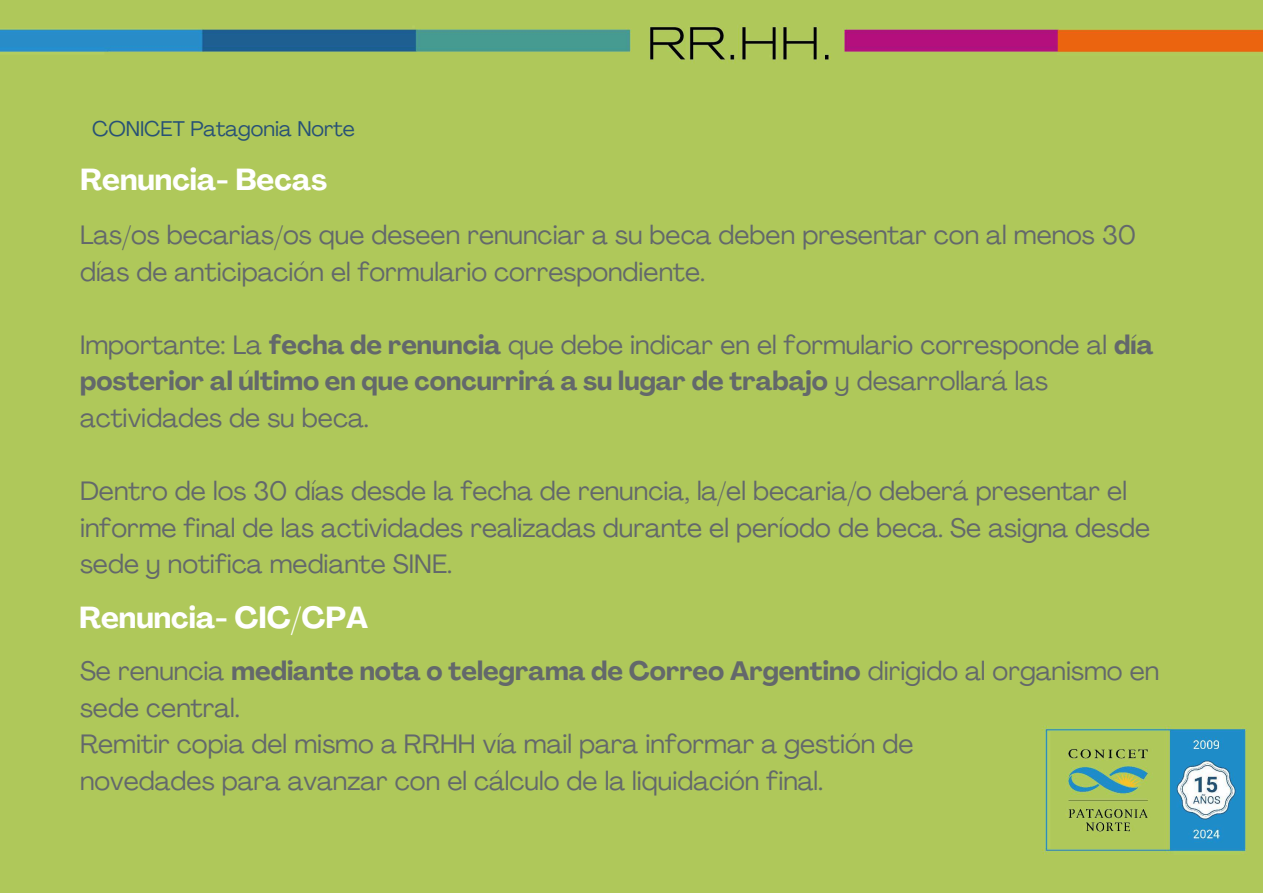
<style>
.page{position:relative;width:1263px;height:893px;background:#afc85a}
.page>*{position:absolute;margin:0;border:0;box-sizing:border-box;transform-origin:0 0}
.t1{font:700 30px "Agrandir";color:#fff}
.t2{font:26.25px/36.6px "Agrandir";color:#63686b}
.t3{font:21px "Agrandir";color:#285176}
.s1{font-weight:700}
</style>
<div class="page">
<p class="t3" style="left:92px;top:120px;width:264px">CONICET Patagonia Norte</p>
<p class="t1" style="left:80px;top:167px;width:249px">Renuncia- Becas</p>
<p class="t2" style="left:80px;top:219px;width:1057px">Las/os becarias/os que deseen renunciar a su beca deben presentar con al menos 30 días de anticipación el formulario correspondiente.</p>
<p class="t2" style="left:80px;top:329px;width:1075px">Importante: La <span class="s1">fecha de renuncia</span> que debe indicar en el formulario corresponde al <span class="s1">día posterior al último en que concurrirá a su lugar de trabajo</span> y desarrollará las actividades de su beca.</p>
<p class="t2" style="left:80px;top:475px;width:1072px">Dentro de los 30 días desde la fecha de renuncia, la/el becaria/o deberá presentar el informe final de las actividades realizadas durante el período de beca. Se asigna desde sede y notifica mediante SINE.</p>
<p class="t1" style="left:79px;top:605px;width:291px">Renuncia- CIC/CPA</p>
<p class="t2" style="left:80px;top:655px;width:1081px">Se renuncia <span class="s1">mediante nota o telegrama de Correo Argentino</span> dirigido al organismo en sede central.<br>Remitir copia del mismo a RRHH vía mail para informar a gestión de<br>novedades para avanzar con el cálculo de la liquidación final.</p>
</div>
